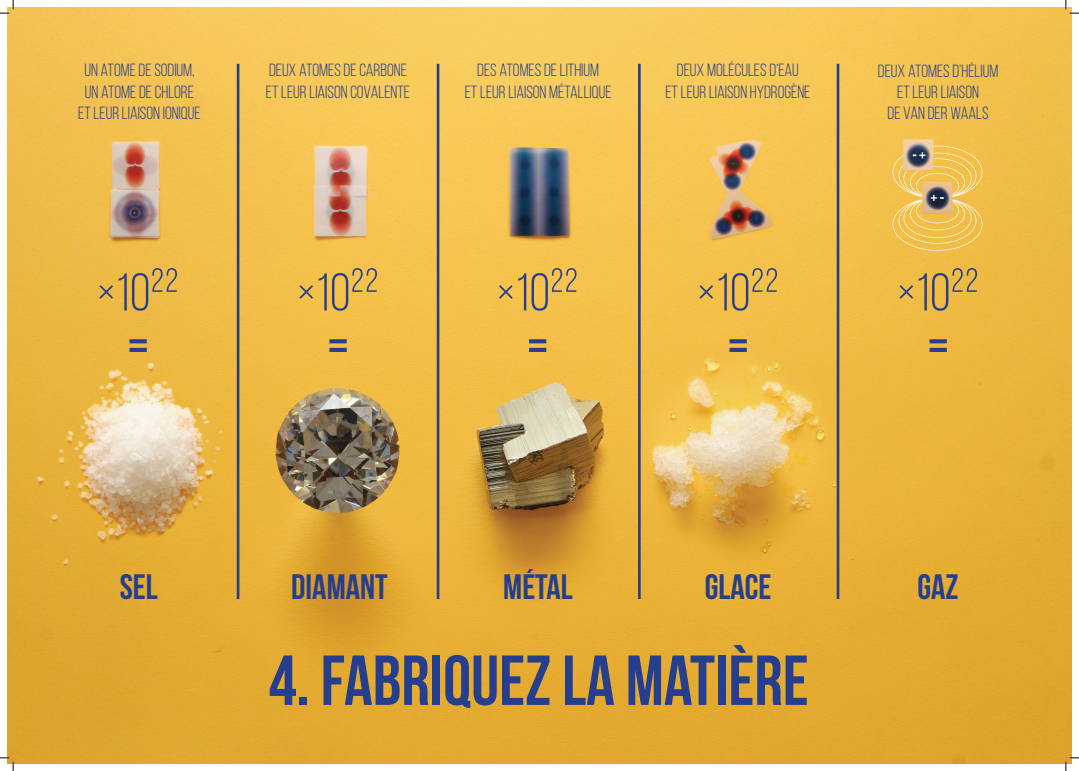
<style>
.page{position:relative;width:1079px;height:771px;background:#fff}
.page>*{position:absolute;margin:0;border:0;box-sizing:border-box;transform-origin:0 0}
.t1{font:700 70.5px "Bebas Neue";color:#253f8e}
.t2{font:52.88px "Bebas Neue";color:#253f8e}
.t3{font:700 52.88px "Bebas Neue";color:#253f8e}
.t4{font:700 35.25px "Bebas Neue";color:#253f8e}
.t5{font:17.62px/21.1px "Bebas Neue";color:#253f8e;text-align:center}
</style>
<div class="page">
<img style="left:8px;top:8px;width:1063px;height:755px">
<hr style="left:237px;top:64px;width:2px;height:535px;background:#253f8e">
<hr style="left:437px;top:64px;width:2px;height:535px;background:#253f8e">
<hr style="left:638px;top:64px;width:2px;height:535px;background:#253f8e">
<hr style="left:836px;top:64px;width:3px;height:535px;background:#253f8e">
<svg style="left:0;top:0;width:14px;height:14px"></svg>
<svg style="left:0;top:757px;width:14px;height:13px"></svg>
<svg style="left:1065px;top:0;width:14px;height:14px"></svg>
<svg style="left:1065px;top:757px;width:14px;height:13px"></svg>
<p class="t5" style="left:78px;top:60px;width:124px">UN ATOME DE SODIUM,<br>UN ATOME DE CHLORE<br>ET LEUR LIAISON IONIQUE</p>
<p class="t5" style="left:266px;top:60px;width:146px;text-align:left">DEUX ATOMES DE CARBONE<br>ET LEUR LIAISON COVALENTE</p>
<p class="t5" style="left:465px;top:60px;width:148px">DES ATOMES DE LITHIUM<br>ET LEUR LIAISON MÉTALLIQUE</p>
<p class="t5" style="left:665px;top:60px;width:146px">DEUX MOLÉCULES D’EAU<br>ET LEUR LIAISON HYDROGÈNE</p>
<p class="t5" style="left:878px;top:60px;width:122px">DEUX ATOMES D’HÉLIUM<br>ET LEUR LIAISON<br>DE VAN DER WAALS</p>
<h2 class="t2" style="left:97px;top:264px;width:83px">×10²²</h2>
<h2 class="t2" style="left:297px;top:264px;width:83px">×10²²</h2>
<h2 class="t2" style="left:497px;top:264px;width:83px">×10²²</h2>
<h2 class="t2" style="left:697px;top:264px;width:83px">×10²²</h2>
<h2 class="t2" style="left:897px;top:264px;width:83px">×10²²</h2>
<h2 class="t3" style="left:128px;top:317px;width:22px">=</h2>
<h2 class="t3" style="left:328px;top:317px;width:22px">=</h2>
<h2 class="t3" style="left:527px;top:317px;width:22px">=</h2>
<h2 class="t3" style="left:727px;top:317px;width:22px">=</h2>
<h2 class="t3" style="left:927px;top:317px;width:22px">=</h2>
<h3 class="t4" style="left:120px;top:567px;width:40px">SEL</h3>
<h3 class="t4" style="left:291px;top:567px;width:98px">DIAMANT</h3>
<h3 class="t4" style="left:503px;top:567px;width:71px">MÉTAL</h3>
<h3 class="t4" style="left:704px;top:567px;width:68px">GLACE</h3>
<h3 class="t4" style="left:917px;top:567px;width:43px">GAZ</h3>
<h1 class="t1" style="left:269px;top:641px;width:541px">4. FABRIQUEZ LA MATIÈRE</h1>
</div>
